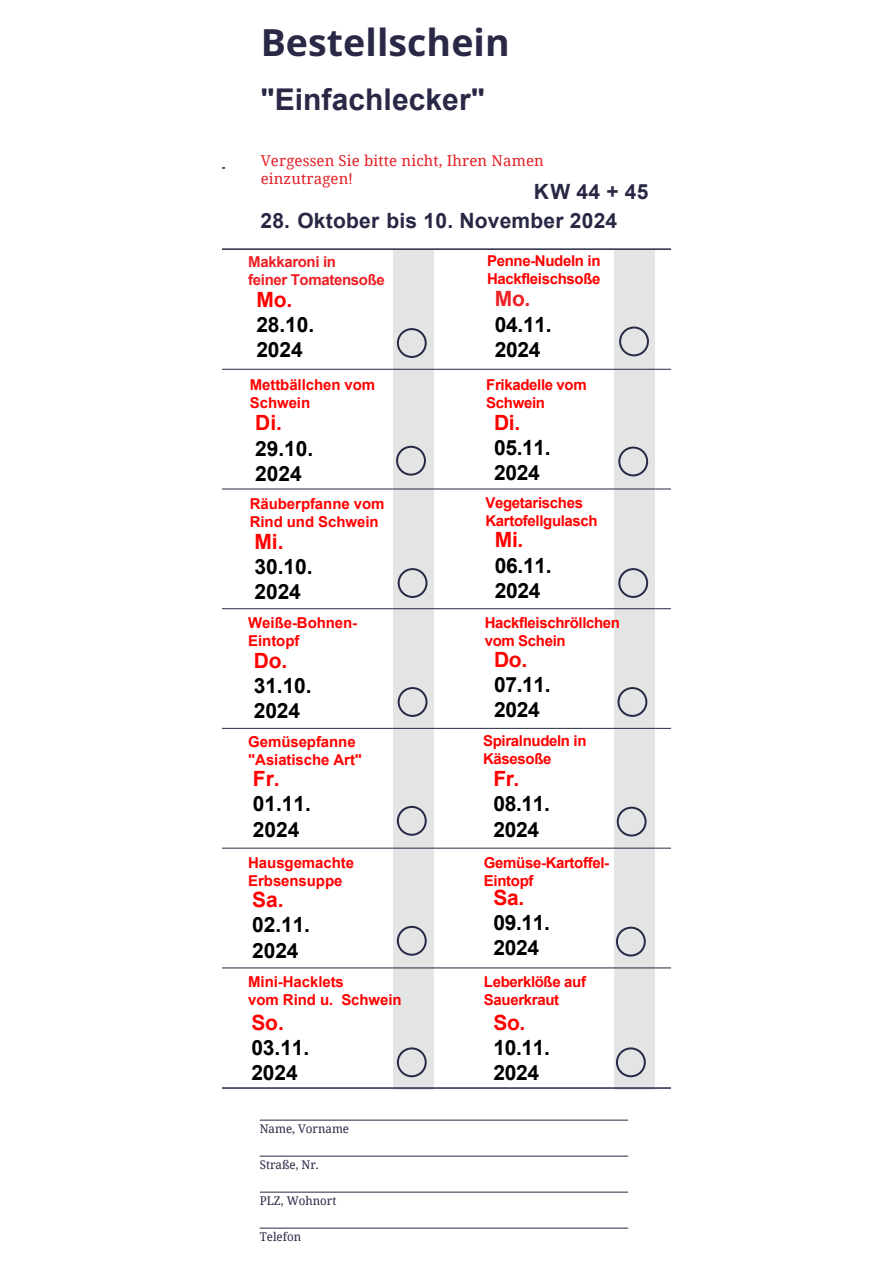
<style>
.page{position:relative;width:893px;height:1263px;background:#fff}
.page>*{position:absolute;margin:0;border:0;box-sizing:border-box;transform-origin:0 0}
.t1{font:700 37.5px "Noto Sans";color:#292846}
.t2{font:700 30px "Arial";color:#292846}
.t3{font:700 21px/25.2px "Arial";letter-spacing:-.01em;color:#000}
.t4{font:700 21px "Arial";letter-spacing:-.005em;color:#f00}
.t5{font:700 21px "Arial";letter-spacing:.01em;color:#282845}
.t6{font:700 21px "Arial";color:#ed2024}
.t7{font:700 15px/18px "Arial";letter-spacing:-.025em;color:#f00}
.t8{font:700 15px/18px "Arial";letter-spacing:-.005em;color:#f00}
.t9{font:15px/18px "Noto Serif";letter-spacing:.01em;color:#e41e25}
.t10{font:700 15px/18px "Arial";letter-spacing:-.025em;color:#ee1f23}
.t11{font:12px "Noto Serif";color:#292846;scale:.96 1}
.s1{font-family:"Arial"}
</style>
<div class="page">
<div style="left:393px;top:250px;width:41px;height:840px;background:#e3e4e4"></div>
<div style="left:614px;top:250px;width:40px;height:840px;background:#e3e4e4"></div>
<hr style="left:223px;top:248px;width:447px;height:2px;background:#292846">
<hr style="left:223px;top:369px;width:447px;height:1px;background:#292846">
<hr style="left:223px;top:489px;width:447px;height:1px;background:#292846">
<hr style="left:223px;top:608px;width:447px;height:1px;background:#292846">
<hr style="left:223px;top:728px;width:447px;height:1px;background:#292846">
<hr style="left:223px;top:848px;width:447px;height:1px;background:#292846">
<hr style="left:223px;top:968px;width:447px;height:1px;background:#292846">
<hr style="left:223px;top:1087px;width:447px;height:2px;background:#292846">
<svg style="left:396px;top:328px;width:31px;height:30px"></svg>
<svg style="left:619px;top:327px;width:30px;height:29px"></svg>
<svg style="left:396px;top:446px;width:30px;height:30px"></svg>
<svg style="left:618px;top:447px;width:30px;height:29px"></svg>
<svg style="left:398px;top:568px;width:29px;height:30px"></svg>
<svg style="left:618px;top:568px;width:30px;height:30px"></svg>
<svg style="left:398px;top:687px;width:29px;height:30px"></svg>
<svg style="left:617px;top:687px;width:30px;height:30px"></svg>
<svg style="left:397px;top:806px;width:30px;height:30px"></svg>
<svg style="left:617px;top:807px;width:29px;height:30px"></svg>
<svg style="left:397px;top:926px;width:30px;height:30px"></svg>
<svg style="left:616px;top:927px;width:30px;height:30px"></svg>
<svg style="left:397px;top:1047px;width:30px;height:30px"></svg>
<svg style="left:616px;top:1047px;width:30px;height:30px"></svg>
<hr style="left:260px;top:1120px;width:368px;height:1px;background:#292846">
<hr style="left:260px;top:1156px;width:368px;height:1px;background:#292846">
<hr style="left:260px;top:1192px;width:368px;height:1px;background:#292846">
<hr style="left:260px;top:1228px;width:368px;height:1px;background:#292846">
<h1 class="t1" style="left:261px;top:16px;width:250px">Bestellschein</h1>
<h2 class="t2" style="left:260px;top:83px;width:226px">"Einfachlecker"</h2>
<p class="t9" style="left:261px;top:151px;width:285px">Vergessen Sie bitte nicht, Ihren Namen einzutragen<span class="s1">!</span></p>
<h3 class="t5" style="left:260px;top:206px;width:358px">28. Oktober bis 10. November 2024</h3>
<h3 class="t5" style="left:534px;top:180px;width:116px">KW 44 + 45</h3>
<p class="t10" style="left:248px;top:253px;width:138px">Makkaroni in<br>feiner Tomatensoße</p>
<h3 class="t4" style="left:256px;top:285px;width:37px">Mo.</h3>
<h3 class="t3" style="left:256px;top:312px;width:59px">28.10.<br>2024</h3>
<p class="t8" style="left:250px;top:376px;width:127px">Mettbällchen vom<br>Schwein</p>
<h3 class="t4" style="left:255px;top:408px;width:28px">Di.</h3>
<h3 class="t3" style="left:255px;top:436px;width:59px">29.10.<br>2024</h3>
<p class="t8" style="left:250px;top:495px;width:136px">Räuberpfanne vom<br>Rind und Schwein</p>
<h3 class="t4" style="left:254px;top:527px;width:31px">Mi.</h3>
<h3 class="t3" style="left:254px;top:554px;width:59px">30.10.<br>2024</h3>
<p class="t8" style="left:248px;top:614px;width:110px">Weiße-Bohnen-<br>Eintopf</p>
<h3 class="t4" style="left:254px;top:645px;width:35px">Do.</h3>
<h3 class="t3" style="left:254px;top:673px;width:59px">31.10.<br>2024</h3>
<p class="t8" style="left:248px;top:733px;width:115px">Gemüsepfanne "Asiatische Art"</p>
<h3 class="t4" style="left:253px;top:764px;width:28px">Fr.</h3>
<h3 class="t3" style="left:253px;top:792px;width:59px">01.11.<br>2024</h3>
<p class="t8" style="left:248px;top:854px;width:107px">Hausgemachte<br>Erbsensuppe</p>
<h3 class="t4" style="left:252px;top:885px;width:33px">Sa.</h3>
<h3 class="t3" style="left:252px;top:913px;width:59px">02.11.<br>2024</h3>
<p class="t8" style="left:248px;top:973px;width:155px">Mini-Hacklets<br>vom Rind u. Schwein</p>
<h3 class="t4" style="left:251px;top:1008px;width:34px">So.</h3>
<h3 class="t3" style="left:251px;top:1035px;width:59px">03.11.<br>2024</h3>
<p class="t11" style="left:260px;top:1120px;width:95px">Name, Vorname</p>
<p class="t11" style="left:260px;top:1156px;width:63px">Straße, Nr.</p>
<p class="t11" style="left:260px;top:1192px;width:81px">PLZ, Wohnort</p>
<p class="t11" style="left:260px;top:1228px;width:45px">Telefon</p>
<p class="t7" style="left:487px;top:252px;width:115px">Penne-Nudeln in<br>Hackfleischsoße</p>
<h3 class="t6" style="left:495px;top:284px;width:37px">Mo.</h3>
<h3 class="t3" style="left:495px;top:312px;width:58px">04.11.<br>2024</h3>
<p class="t7" style="left:486px;top:375px;width:102px">Frikadelle vom<br>Schwein</p>
<h3 class="t4" style="left:494px;top:407px;width:28px">Di.</h3>
<h3 class="t3" style="left:494px;top:435px;width:58px">05.11.<br>2024</h3>
<p class="t7" style="left:485px;top:493px;width:114px">Vegetarisches<br>Kartofellgulasch</p>
<h3 class="t4" style="left:495px;top:525px;width:30px">Mi.</h3>
<h3 class="t3" style="left:495px;top:553px;width:58px">06.11.<br>2024</h3>
<p class="t7" style="left:485px;top:613px;width:137px">Hackfleischröllchen vom Schein</p>
<h3 class="t4" style="left:494px;top:645px;width:35px">Do.</h3>
<h3 class="t3" style="left:494px;top:672px;width:58px">07.11.<br>2024</h3>
<p class="t7" style="left:483px;top:732px;width:105px">Spiralnudeln in<br>Käsesoße</p>
<h3 class="t4" style="left:493px;top:764px;width:28px">Fr.</h3>
<h3 class="t3" style="left:493px;top:792px;width:58px">08.11.<br>2024</h3>
<p class="t7" style="left:484px;top:854px;width:127px">Gemüse-Kartoffel-<br>Eintopf</p>
<h3 class="t4" style="left:493px;top:883px;width:32px">Sa.</h3>
<h3 class="t3" style="left:493px;top:910px;width:58px">09.11.<br>2024</h3>
<p class="t7" style="left:484px;top:972px;width:104px">Leberklöße auf<br>Sauerkraut</p>
<h3 class="t4" style="left:493px;top:1008px;width:33px">So.</h3>
<h3 class="t3" style="left:493px;top:1035px;width:58px">10.11.<br>2024</h3>
</div>
